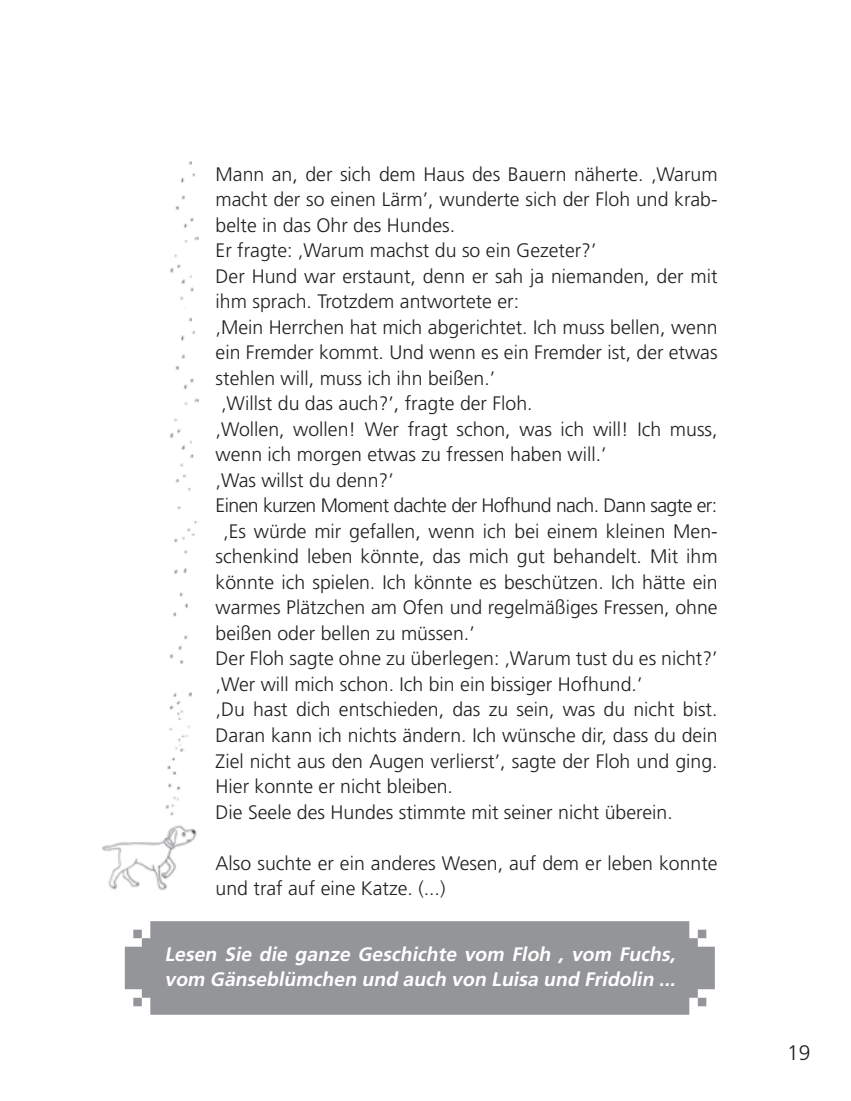
<style>
.page{position:relative;width:851px;height:1101px;background:#fff}
.page>*{position:absolute;margin:0;border:0;box-sizing:border-box;transform-origin:0 0}
.t1{font:300 21px "Frutiger LT Std";color:#231f20}
.t2{font:300 19.5px/25.5px "Frutiger LT Std";color:#231f20}
.t3{font:italic 700 19.5px/25.5px "Frutiger LT Std";color:#fff}
.t4{font:300 19.5px "Frutiger LT Std";letter-spacing:-.03em;color:#231f20}
</style>
<div class="page">
<div style="left:125px;top:921px;width:589px;height:93px;background:#939598"></div>
<img style="left:102px;top:317px;width:96px;height:573px">
<p class="t2" style="left:215px;top:161px;width:503px">Mann an, der sich dem Haus des Bauern näherte. ‚Warum</p>
<p class="t2" style="left:215px;top:187px;width:503px">macht der so einen Lärm’, wunderte sich der Floh und krab-</p>
<p class="t2" style="left:215px;top:212px;width:241px">belte in das Ohr des Hundes.</p>
<p class="t2" style="left:215px;top:238px;width:382px">Er fragte: ‚Warum machst du so ein Gezeter?’</p>
<p class="t2" style="left:215px;top:263px;width:503px">Der Hund war erstaunt, denn er sah ja niemanden, der mit</p>
<p class="t2" style="left:215px;top:289px;width:305px">ihm sprach. Trotzdem antwortete er:</p>
<p class="t2" style="left:215px;top:314px;width:503px">‚Mein Herrchen hat mich abgerichtet. Ich muss bellen, wenn</p>
<p class="t2" style="left:215px;top:340px;width:503px">ein Fremder kommt. Und wenn es ein Fremder ist, der etwas</p>
<p class="t2" style="left:215px;top:365px;width:281px">stehlen will, muss ich ihn beißen.’</p>
<p class="t2" style="left:221px;top:391px;width:313px">‚Willst du das auch?’, fragte der Floh.</p>
<p class="t2" style="left:215px;top:416px;width:503px">‚Wollen, wollen! Wer fragt schon, was ich will! Ich muss,</p>
<p class="t2" style="left:215px;top:442px;width:392px">wenn ich morgen etwas zu fressen haben will.’</p>
<p class="t2" style="left:215px;top:467px;width:180px">‚Was willst du denn?’</p>
<p class="t4" style="left:215px;top:494px;width:503px">Einen kurzen Moment dachte der Hofhund nach. Dann sagte er:</p>
<p class="t2" style="left:223px;top:518px;width:496px">‚Es würde mir gefallen, wenn ich bei einem kleinen Men-</p>
<p class="t2" style="left:215px;top:544px;width:503px">schenkind leben könnte, das mich gut behandelt. Mit ihm</p>
<p class="t2" style="left:215px;top:569px;width:503px">könnte ich spielen. Ich könnte es beschützen. Ich hätte ein</p>
<p class="t2" style="left:215px;top:595px;width:503px">warmes Plätzchen am Ofen und regelmäßiges Fressen, ohne</p>
<p class="t2" style="left:215px;top:620px;width:260px">beißen oder bellen zu müssen.’</p>
<p class="t2" style="left:215px;top:646px;width:503px">Der Floh sagte ohne zu überlegen: ‚Warum tust du es nicht?’</p>
<p class="t2" style="left:215px;top:671px;width:428px">‚Wer will mich schon. Ich bin ein bissiger Hofhund.’</p>
<p class="t2" style="left:215px;top:697px;width:503px">‚Du hast dich entschieden, das zu sein, was du nicht bist.</p>
<p class="t2" style="left:215px;top:722px;width:503px">Daran kann ich nichts ändern. Ich wünsche dir, dass du dein</p>
<p class="t2" style="left:215px;top:748px;width:503px">Ziel nicht aus den Augen verlierst’, sagte der Floh und ging.</p>
<p class="t2" style="left:215px;top:773px;width:239px">Hier konnte er nicht bleiben.</p>
<p class="t2" style="left:215px;top:799px;width:458px">Die Seele des Hundes stimmte mit seiner nicht überein.</p>
<p class="t2" style="left:215px;top:850px;width:503px">Also suchte er ein anderes Wesen, auf dem er leben konnte und traf auf eine Katze. (...)</p>
<p class="t3" style="left:164px;top:941px;width:516px">Lesen Sie die ganze Geschichte vom Floh , vom Fuchs, vom Gänseblümchen und auch von Luisa und Fridolin ...</p>
<p class="t1" style="left:787px;top:1040px;width:25px">19</p>
</div>
